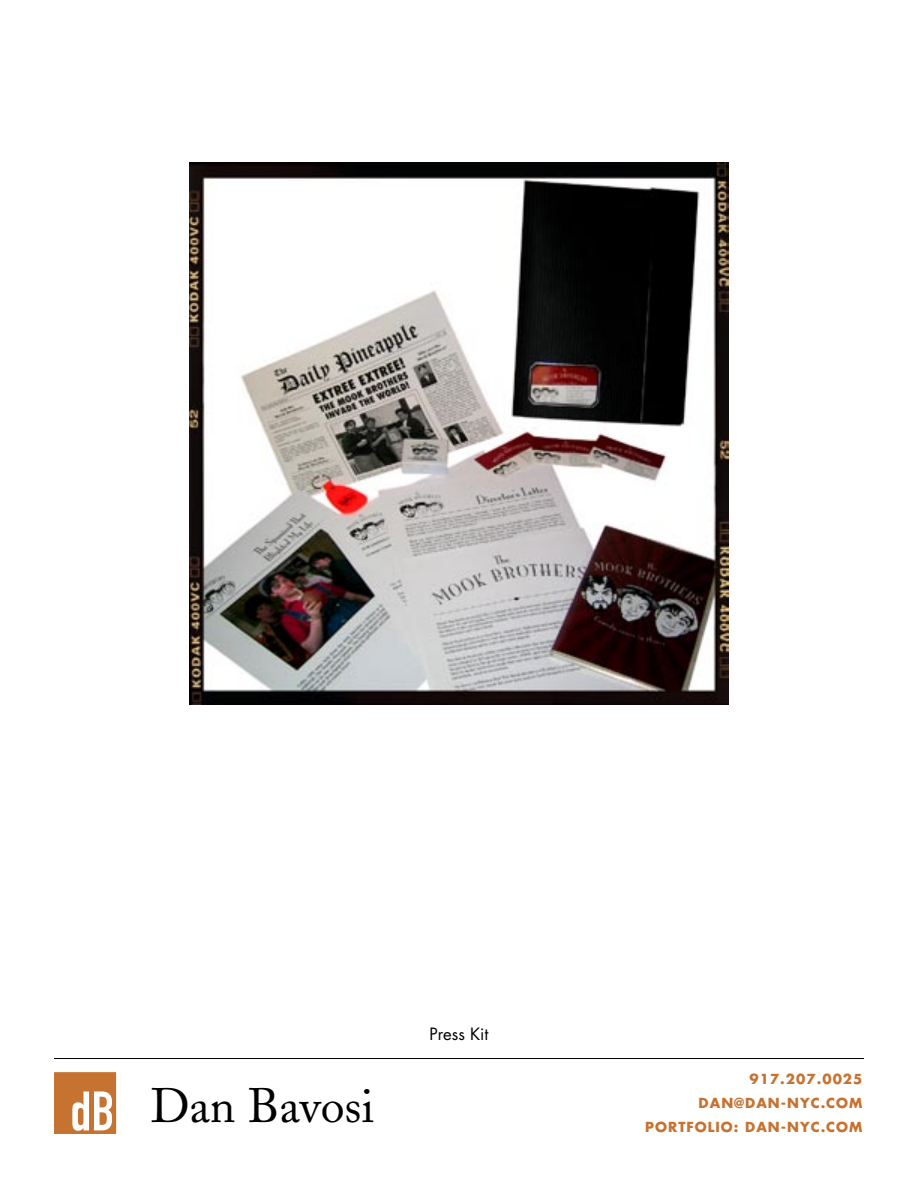
<style>
.page{position:relative;width:918px;height:1188px;background:#fff}
.page>*{position:absolute;margin:0;border:0;box-sizing:border-box;transform-origin:0 0}
.t1{font:48px "Adobe Caslon";color:#000}
.t2{font:16.5px "Futura Std";color:#000}
.t3{font:700 13.5px "Futura Std";letter-spacing:.075em;color:#c67231}
</style>
<div class="page">
<img style="left:189px;top:162px;width:540px;height:543px">
<hr style="left:54px;top:1058px;width:810px;height:1px;background:#000">
<svg style="left:54px;top:1072px;width:62px;height:62px"></svg>
<p class="t1" style="left:150px;top:1077px;width:226px">Dan Bavosi</p>
<p class="t2" style="left:429px;top:1023px;width:61px">Press Kit</p>
<p class="t3" style="left:749px;top:1070px;width:115px">917.207.0025</p>
<p class="t3" style="left:699px;top:1094px;width:165px">DAN@DAN-NYC.COM</p>
<p class="t3" style="left:645px;top:1118px;width:219px">PORTFOLIO: DAN-NYC.COM</p>
</div>
